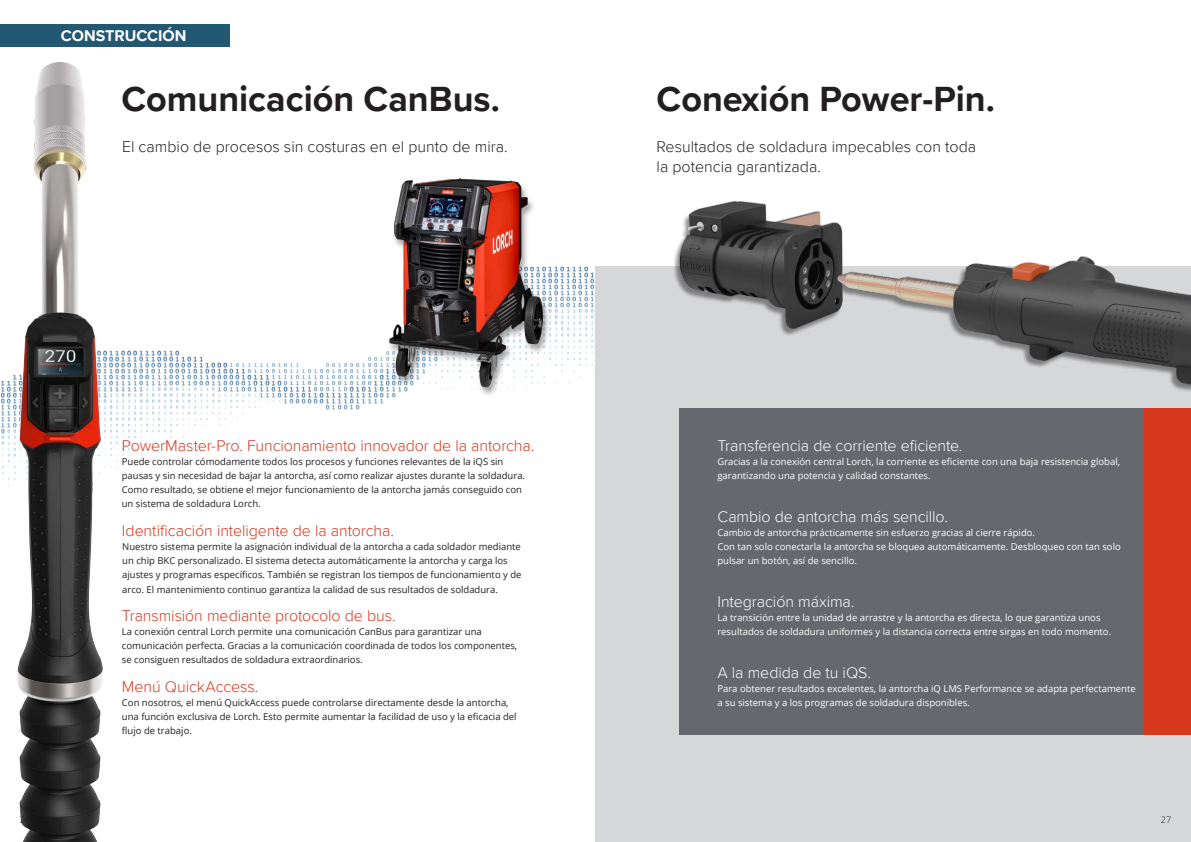
<style>
.page{position:relative;width:1191px;height:842px;background:#fff}
.page>*{position:absolute;margin:0;border:0;box-sizing:border-box;transform-origin:0 0}
.t1{font:700 36px "Proxima Nova";color:#231f20}
.t2{font:300 16px "Proxima Nova";letter-spacing:-.005em;color:#d8381e}
.t3{font:300 16px/20px "Proxima Nova";color:#231f20}
.t4{font:300 16px "Proxima Nova";letter-spacing:-.005em;color:#fff}
.t5{font:700 16px "Proxima Nova";letter-spacing:-.005em;color:#fff}
.t6{font:9.5px/14.2px "Open Sans";color:#231f20}
.t7{font:9.5px/14.2px "Open Sans";color:#fff}
.t8{font:300 9px "Open Sans";color:#231f20}
</style>
<div class="page">
<img style="left:163px;top:24px;width:431px;height:420px">
<div style="left:595px;top:267px;width:596px;height:575px;background:#d6d7d9"></div>
<div style="left:680px;top:408px;width:511px;height:326px;background:#65686c"></div>
<img style="left:634px;top:201px;width:557px;height:190px">
<div style="left:1144px;top:408px;width:47px;height:326px;background:#d8381e"></div>
<img style="left:0;top:24px;width:163px;height:818px">
<img style="left:342px;top:167px;width:226px;height:229px">
<p class="t5" style="left:61px;top:24px;width:127px">CONSTRUCCIÓN</p>
<p class="t1" style="left:121px;top:72px;width:380px">Comunicación CanBus.</p>
<p class="t3" style="left:122px;top:135px;width:387px">El cambio de procesos sin costuras en el punto de mira.</p>
<p class="t8" style="left:20px;top:814px;width:12px">26</p>
<p class="t2" style="left:122px;top:433px;width:414px">PowerMaster-Pro. Funcionamiento innovador de la antorcha.</p>
<p class="t6" style="left:122px;top:454px;width:405px">Puede controlar cómodamente todos los procesos y funciones relevantes de la iQS sin pausas y sin necesidad de bajar la antorcha, así como realizar ajustes durante la soldadura.<br>Como resultado, se obtiene el mejor funcionamiento de la antorcha jamás conseguido con un sistema de soldadura Lorch.</p>
<p class="t2" style="left:122px;top:518px;width:273px">Identificación inteligente de la antorcha.</p>
<p class="t6" style="left:122px;top:539px;width:401px">Nuestro sistema permite la asignación individual de la antorcha a cada soldador mediante un chip BKC personalizado. El sistema detecta automáticamente la antorcha y carga los ajustes y programas específicos. También se registran los tiempos de funcionamiento y de arco. El mantenimiento continuo garantiza la calidad de sus resultados de soldadura.</p>
<p class="t2" style="left:122px;top:604px;width:275px">Transmisión mediante protocolo de bus.</p>
<p class="t6" style="left:122px;top:624px;width:397px">La conexión central Lorch permite una comunicación CanBus para garantizar una comunicación perfecta. Gracias a la comunicación coordinada de todos los componentes, se consiguen resultados de soldadura extraordinarios.</p>
<p class="t2" style="left:122px;top:674px;width:138px">Menú QuickAccess.</p>
<p class="t6" style="left:122px;top:695px;width:396px">Con nosotros, el menú QuickAccess puede controlarse directamente desde la antorcha, una función exclusiva de Lorch. Esto permite aumentar la facilidad de uso y la eficacia del flujo de trabajo.</p>
<p class="t1" style="left:656px;top:72px;width:340px">Conexión Power-Pin.</p>
<p class="t3" style="left:656px;top:136px;width:321px">Resultados de soldadura impecables con toda la potencia garantizada.</p>
<p class="t4" style="left:717px;top:433px;width:246px">Transferencia de corriente eficiente.</p>
<p class="t7" style="left:717px;top:454px;width:404px">Gracias a la conexión central Lorch, la corriente es eficiente con una baja resistencia global, garantizando una potencia y calidad constantes.</p>
<p class="t4" style="left:717px;top:504px;width:232px">Cambio de antorcha más sencillo.</p>
<p class="t7" style="left:717px;top:525px;width:319px">Cambio de antorcha prácticamente sin esfuerzo gracias al cierre rápido.</p>
<p class="t7" style="left:717px;top:539px;width:405px">Con tan solo conectarla la antorcha se bloquea automáticamente. Desbloqueo con tan solo pulsar un botón, así de sencillo.</p>
<p class="t4" style="left:717px;top:589px;width:138px">Integración máxima.</p>
<p class="t7" style="left:717px;top:610px;width:395px">La transición entre la unidad de arrastre y la antorcha es directa, lo que garantiza unos resultados de soldadura uniformes y la distancia correcta entre sirgas en todo momento.</p>
<p class="t4" style="left:717px;top:660px;width:155px">A la medida de tu iQS.</p>
<p class="t7" style="left:717px;top:681px;width:420px">Para obtener resultados excelentes, la antorcha iQ LMS Performance se adapta perfectamente a su sistema y a los programas de soldadura disponibles.</p>
<p class="t8" style="left:1160px;top:814px;width:12px">27</p>
</div>
